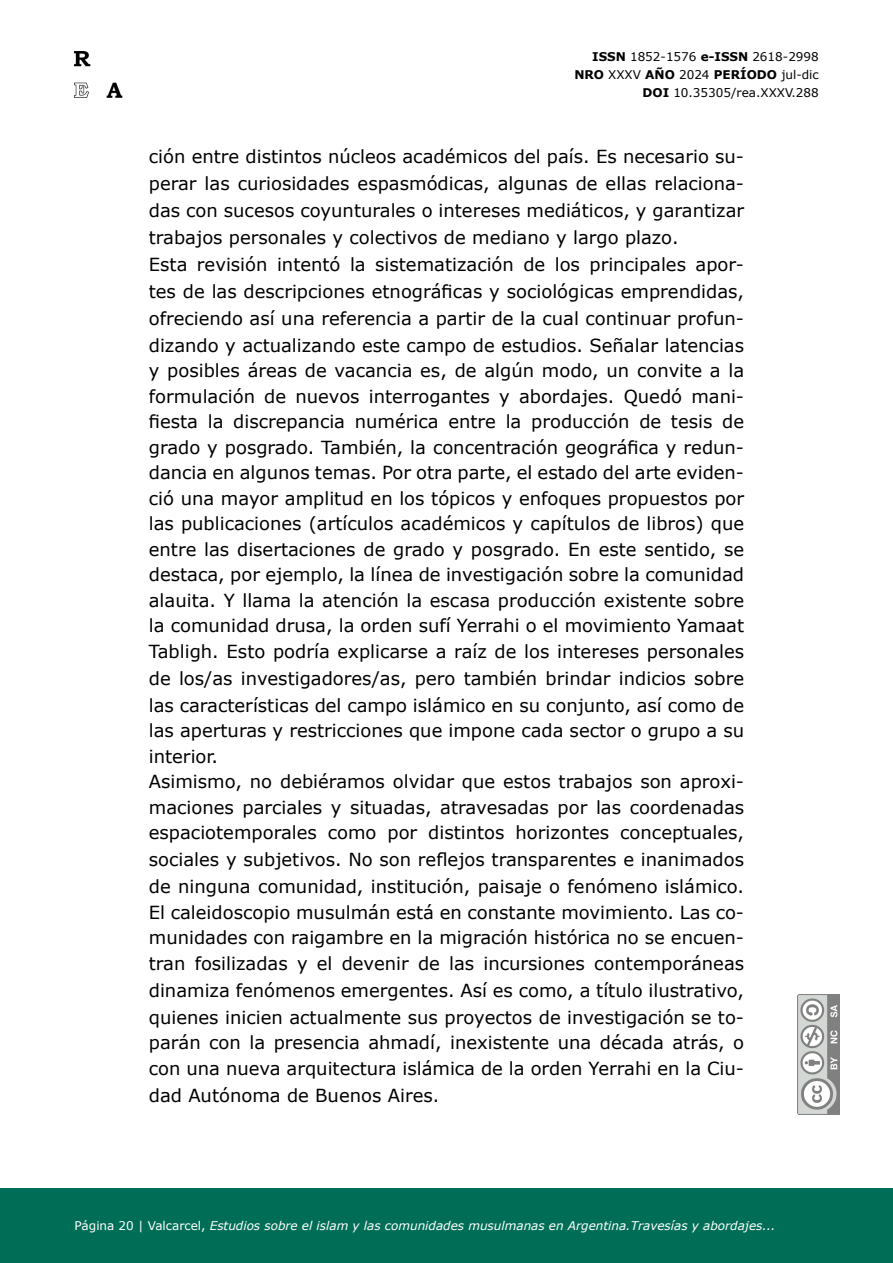
<style>
.page{position:relative;width:893px;height:1263px;background:#fff}
.page>*{position:absolute;margin:0;border:0;box-sizing:border-box;transform-origin:0 0}
.t1{font:18px/26px "Verdana";color:#000;text-align:justify}
.t2{font:italic 12px "Verdana";color:#fff}
.t3{font:12px/18px "Verdana";color:#000;text-align:right}
.s1{font-weight:700}
.s2{font-style:normal}
</style>
<div class="page">
<img style="left:798px;top:994px;width:42px;height:120px">
<div style="left:0;top:1188px;width:893px;height:75px;background:#006e56"></div>
<img style="left:74px;top:52px;width:49px;height:45px">
<p class="t3" style="left:574px;top:48px;width:246px"><span class="s1">ISSN</span> 1852-1576 <span class="s1">e-ISSN</span> 2618-2998<br><span class="s1">NRO</span> XXXV <span class="s1">AÑO</span> 2024 <span class="s1">PERÍODO</span> jul-dic<br><span class="s1">DOI</span> 10.35305/rea.XXXV.288</p>
<p class="t1" style="left:149px;top:143px;width:597px;line-height:27px">ción entre distintos núcleos académicos del país. Es necesario su&shy;perar las curiosidades espasmódicas, algunas de ellas relaciona&shy;das con sucesos coyunturales o intereses mediáticos, y garantizar trabajos personales y colectivos de mediano y largo plazo.</p>
<p class="t1" style="left:149px;top:251px;width:597px">Esta revisión intentó la sistematización de los principales apor&shy;tes de las descripciones etnográficas y sociológicas emprendidas, ofreciendo así una referencia a partir de la cual continuar profun&shy;dizando y actualizando este campo de estudios. Señalar latencias y posibles áreas de vacancia es, de algún modo, un convite a la formulación de nuevos interrogantes y abordajes. Quedó mani&shy;fiesta la discrepancia numérica entre la producción de tesis de grado y posgrado. También, la concentración geográfica y redun&shy;dancia en algunos temas. Por otra parte, el estado del arte eviden&shy;ció una mayor amplitud en los tópicos y enfoques propuestos por las publicaciones (artículos académicos y capítulos de libros) que entre las disertaciones de grado y posgrado. En este sentido, se destaca, por ejemplo, la línea de investigación sobre la comunidad alauita. Y llama la atención la escasa producción existente sobre la comunidad drusa, la orden sufí Yerrahi o el movimiento Yamaat Tabligh. Esto podría explicarse a raíz de los intereses personales de los/as investigadores/as, pero también brindar indicios sobre las características del campo islámico en su conjunto, así como de las aperturas y restricciones que impone cada sector o grupo a su interior.</p>
<p class="t1" style="left:149px;top:769px;width:597px">Asimismo, no debiéramos olvidar que estos trabajos son aproxi&shy;maciones parciales y situadas, atravesadas por las coordenadas espaciotemporales como por distintos horizontes conceptuales, sociales y subjetivos. No son reflejos transparentes e inanimados de ninguna comunidad, institución, paisaje o fenómeno islámico.<br>El caleidoscopio musulmán está en constante movimiento. Las co&shy;munidades con raigambre en la migración histórica no se encuen&shy;tran fosilizadas y el devenir de las incursiones contemporáneas dinamiza fenómenos emergentes. Así es como, a título ilustrativo, quienes inicien actualmente sus proyectos de investigación se to&shy;parán con la presencia ahmadí, inexistente una década atrás, o con una nueva arquitectura islámica de la orden Yerrahi en la Ciu&shy;dad Autónoma de Buenos Aires.</p>
<p class="t2" style="left:74px;top:1217px;width:703px"><span class="s2">Página 20 | Valcarcel,</span> Estudios sobre el islam y las comunidades musulmanas en Argentina.Travesías y abordajes...</p>
</div>
